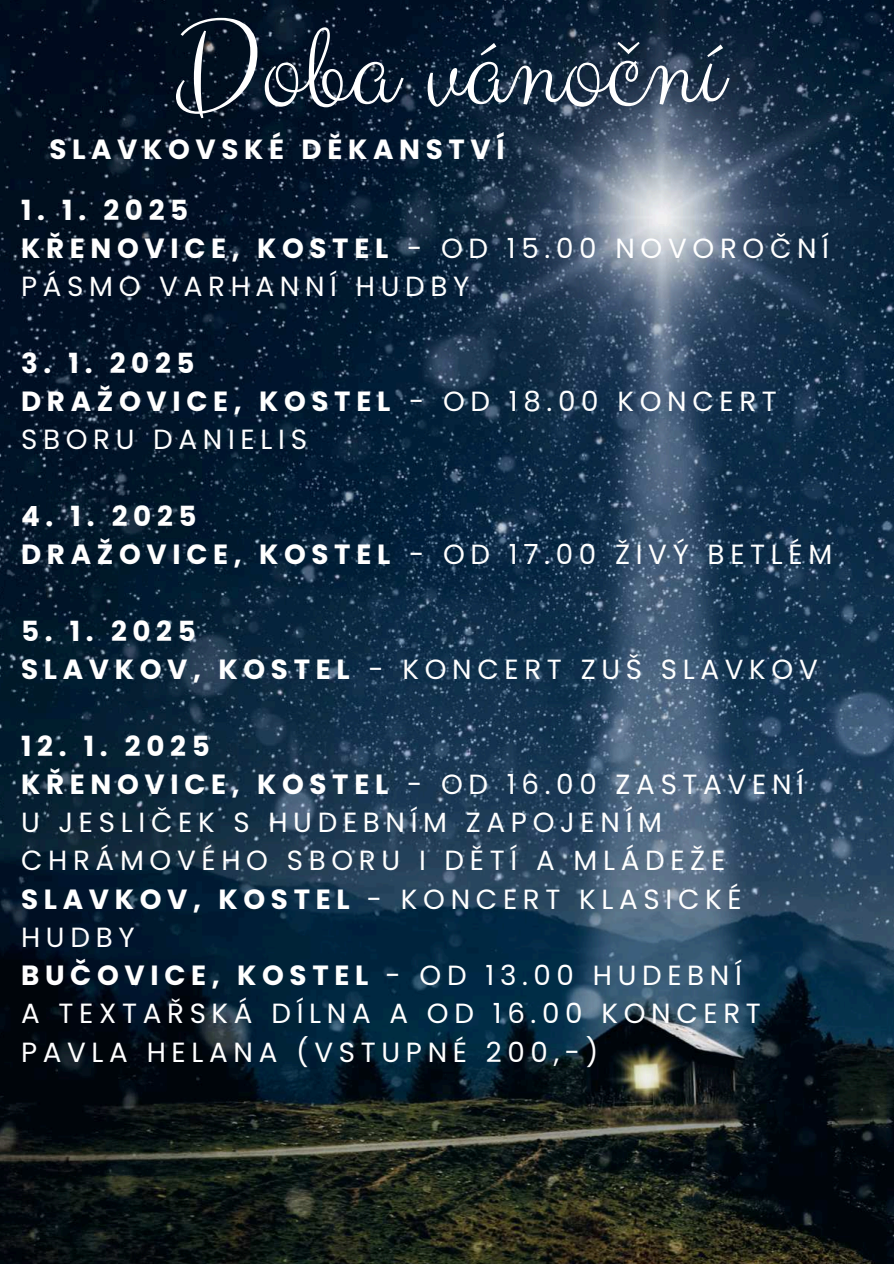
<style>
.page{position:relative;width:894px;height:1264px;background:#fff}
.page>*{position:absolute;margin:0;border:0;box-sizing:border-box;transform-origin:0 0}
.t1{font:126px "Clicker Script";color:#fff}
.t2{font:27.75px/38.2px "Poppins";letter-spacing:.205em;color:#fff}
.t3{font:700 27.75px/38.2px "Poppins";letter-spacing:.205em;color:#fff}
.s1{font-weight:700}
.s2{font-weight:400}
</style>
<div class="page">
<img style="left:0;top:0;width:893px;height:1263px">
<h1 class="t1" style="left:172px;top:-9px;width:550px">Doba vánoční</h1>
<p class="t3" style="left:49px;top:131px;width:456px">SLAVKOVSKÉ DĚKANSTVÍ</p>
<p class="t2" style="left:21px;top:191px;width:809px"><span class="s1">1. 1. 2025<br>KŘENOVICE, KOSTEL</span> - OD 15.00 NOVOROČNÍ<br>PÁSMO VARHANNÍ HUDBY</p>
<p class="t2" style="left:21px;top:344px;width:757px"><span class="s1">3. 1. 2025<br>DRAŽOVICE, KOSTEL</span> - OD 18.00 KONCERT<br>SBORU DANIELIS</p>
<p class="t3" style="left:21px;top:497px;width:812px">4. 1. 2025<br>DRAŽOVICE, KOSTEL <span class="s2">- OD 17.00 ŽIVÝ BETLÉM</span></p>
<p class="t3" style="left:21px;top:612px;width:798px">5. 1. 2025<br>SLAVKOV, KOSTEL <span class="s2">- KONCERT ZUŠ SLAVKOV</span></p>
<p class="t2" style="left:21px;top:726px;width:784px"><span class="s1">12. 1. 2025<br>KŘENOVICE, KOSTEL</span> - OD 16.00 ZASTAVENÍ<br>U JESLIČEK S HUDEBNÍM ZAPOJENÍM<br>CHRÁMOVÉHO SBORU I DĚTÍ A MLÁDEŽE<br><span class="s1">SLAVKOV, KOSTEL</span> - KONCERT KLASICKÉ<br>HUDBY<br><span class="s1">BUČOVICE, KOSTEL</span> - OD 13.00 HUDEBNÍ<br>A TEXTAŘSKÁ DÍLNA A OD 16.00 KONCERT<br>PAVLA HELANA (VSTUPNÉ 200,-)</p>
</div>
